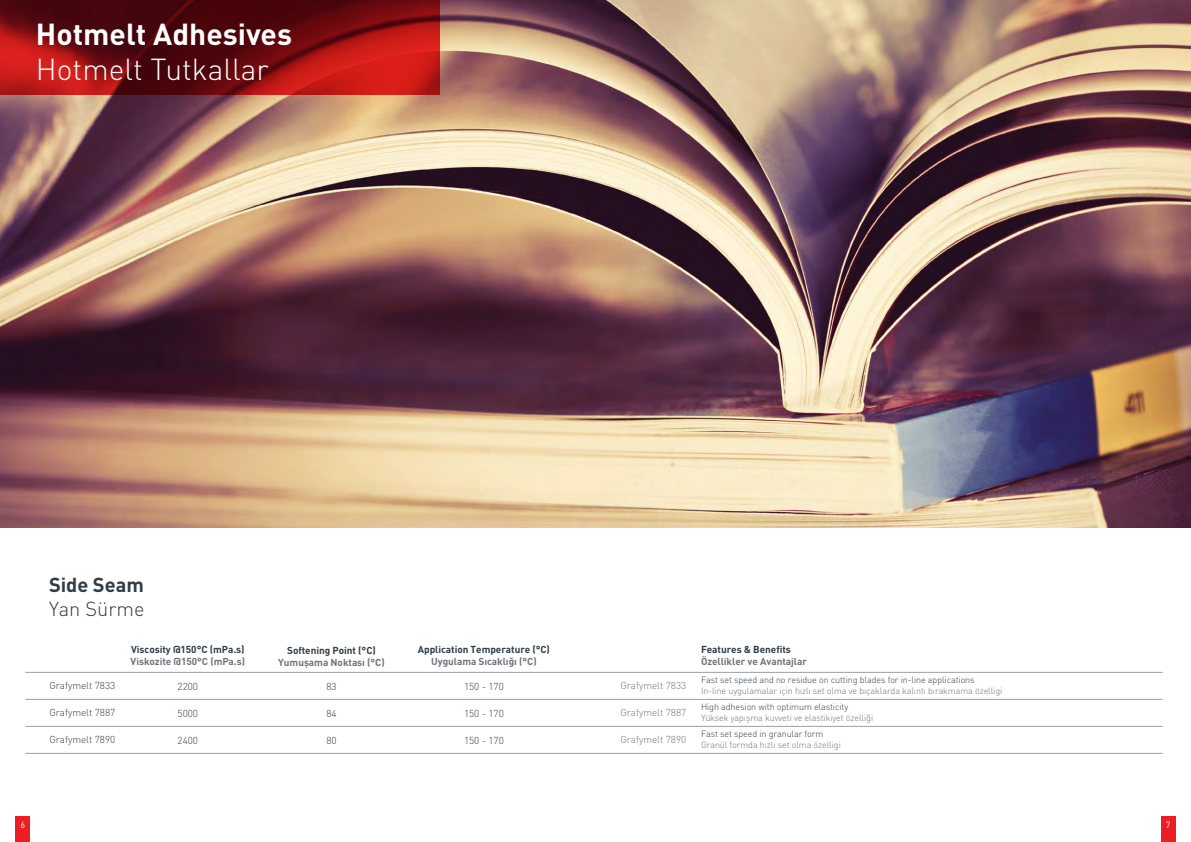
<style>
.page{position:relative;width:1191px;height:842px;background:#fff}
.page>*{position:absolute;margin:0;border:0;box-sizing:border-box;transform-origin:0 0}
.t1{font:700 30px "DIN Pro";color:#fff}
.t2{font:300 30px "DIN Pro";color:#fff}
.t3{font:700 20px "DIN Pro";color:#303d48}
.t4{font:300 20px "DIN Pro";color:#303d48}
.t5{font:700 10px "DIN Pro";letter-spacing:-.005em;color:#71737b}
.t6{font:700 10px "DIN Pro";letter-spacing:-.005em;color:#303d48}
.t7{font:300 10px "DIN Pro";letter-spacing:-.005em;color:#303d48}
.t8{font:300 10px "DIN Pro";letter-spacing:-.005em;color:#71737b}
.t9{font:300 9px "DIN Pro";letter-spacing:-.01em;color:#71737b}
.t10{font:300 9px "DIN Pro";letter-spacing:-.01em;color:#303d48}
.t11{font:9px "DIN Pro";color:#fff}
</style>
<div class="page">
<img style="left:0;top:0;width:1191px;height:527px">
<div style="left:16px;top:816px;width:14px;height:26px;background:#ed1d24"></div>
<div style="left:1161px;top:816px;width:14px;height:26px;background:#ed1d24"></div>
<svg style="left:0;top:0;width:439px;height:95px;background:#7d0d10"></svg>
<hr style="left:26px;top:672px;width:1136px;height:1px;background:#9d9fa2">
<hr style="left:26px;top:726px;width:1136px;height:1px;background:#9d9fa2">
<hr style="left:26px;top:699px;width:1136px;height:1px;background:#9d9fa2">
<hr style="left:26px;top:753px;width:1136px;height:1px;background:#9d9fa2">
<p class="t1" style="left:36px;top:13px;width:258px">Hotmelt Adhesives</p>
<p class="t2" style="left:36px;top:48px;width:234px">Hotmelt Tutkallar</p>
<p class="t3" style="left:49px;top:571px;width:96px">Side Seam</p>
<p class="t4" style="left:49px;top:595px;width:97px">Yan Sürme</p>
<p class="t6" style="left:131px;top:643px;width:115px">Viscosity @150°C (mPa.s)</p>
<p class="t5" style="left:131px;top:655px;width:116px">Viskozite @150°C (mPa.s)</p>
<p class="t6" style="left:287px;top:643px;width:90px">Softening Point (°C)</p>
<p class="t5" style="left:278px;top:655px;width:108px">Yumuşama Noktası (°C)</p>
<p class="t6" style="left:418px;top:643px;width:134px">Application Temperature (°C)</p>
<p class="t5" style="left:431px;top:655px;width:107px">Uygulama Sıcaklığı (°C)</p>
<p class="t6" style="left:701px;top:643px;width:91px">Features &amp; Benefits</p>
<p class="t5" style="left:701px;top:655px;width:107px">Özellikler ve Avantajlar</p>
<p class="t7" style="left:49px;top:679px;width:67px">Grafymelt 7833</p>
<p class="t7" style="left:178px;top:679px;width:22px">2200</p>
<p class="t7" style="left:49px;top:706px;width:67px">Grafymelt 7887</p>
<p class="t7" style="left:178px;top:706px;width:22px">5000</p>
<p class="t7" style="left:49px;top:733px;width:67px">Grafymelt 7890</p>
<p class="t7" style="left:178px;top:733px;width:22px">2400</p>
<p class="t7" style="left:326px;top:679px;width:12px">83</p>
<p class="t7" style="left:326px;top:706px;width:12px">84</p>
<p class="t7" style="left:326px;top:733px;width:12px">80</p>
<p class="t7" style="left:464px;top:679px;width:41px">150 - 170</p>
<p class="t7" style="left:464px;top:706px;width:41px">150 - 170</p>
<p class="t7" style="left:464px;top:733px;width:41px">150 - 170</p>
<p class="t8" style="left:620px;top:679px;width:67px">Grafymelt 7833</p>
<p class="t8" style="left:620px;top:706px;width:67px">Grafymelt 7887</p>
<p class="t8" style="left:620px;top:733px;width:67px">Grafymelt 7890</p>
<p class="t10" style="left:701px;top:674px;width:275px">Fast set speed and no residue on cutting blades for in-line applications</p>
<p class="t9" style="left:701px;top:684px;width:303px">In-line uygulamalar için hızlı set olma ve bıçaklarda kalıntı bırakmama özelligi</p>
<p class="t10" style="left:701px;top:727px;width:124px">Fast set speed in granular form</p>
<p class="t9" style="left:701px;top:738px;width:141px">Granül formda hızlı set olma özelligi</p>
<p class="t10" style="left:701px;top:700px;width:149px">High adhesion with optimum elasticity</p>
<p class="t9" style="left:701px;top:711px;width:174px">Yüksek yapışma kuvveti ve elastikiyet özelliği</p>
<p class="t11" style="left:20px;top:818px;width:6px">6</p>
<p class="t11" style="left:1165px;top:818px;width:6px">7</p>
</div>
